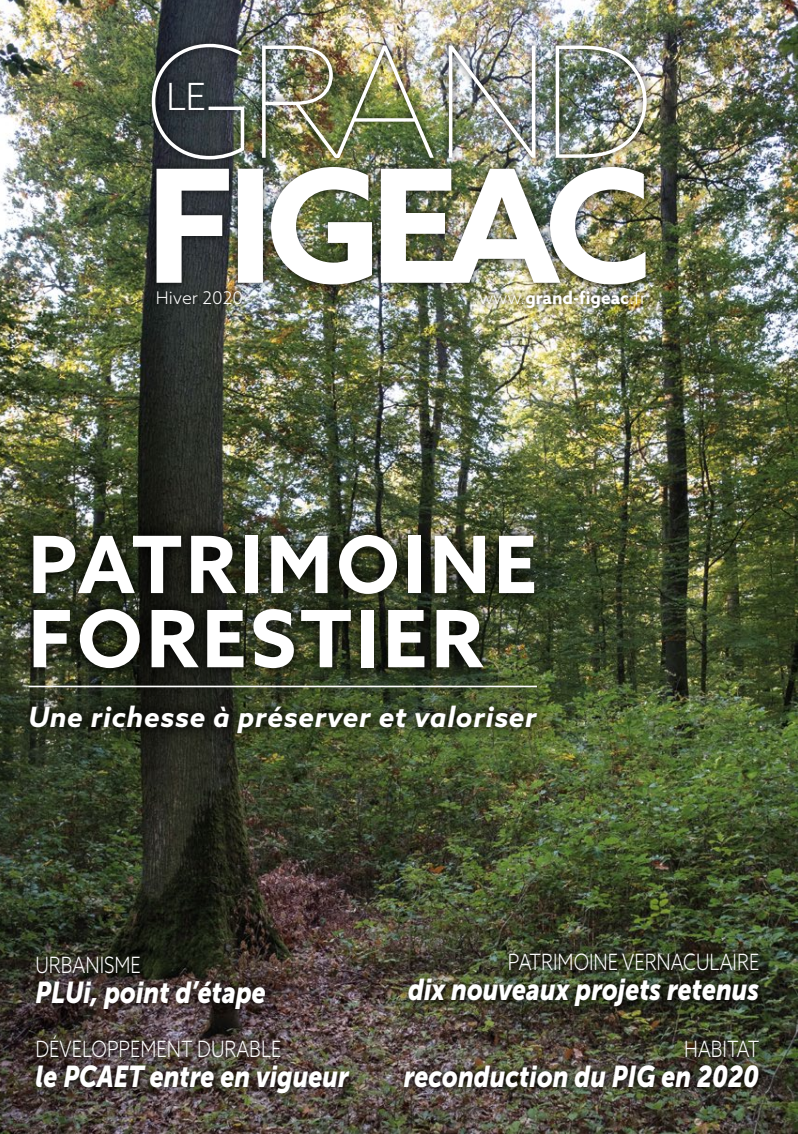
<style>
.page{position:relative;width:798px;height:1134px;background:#fff}
.page>*{position:absolute;margin:0;border:0;box-sizing:border-box;transform-origin:0 0}
.t1{font:700 79.12px/74.1px "Azo Sans";letter-spacing:.05em;color:#fff}
.t2{font:300 37.5px "Azo Sans";color:#fff}
.t3{font:italic 30px "Museo Sans 900";color:#fff;scale:.83 1}
.t4{font:italic 700 28px "Azo Sans";letter-spacing:.025em;color:#fff}
.t5{font:300 22.5px "Azo Sans";color:#fff;scale:.83 1}
.t6{font:700 17.5px "Azo Sans";color:#fff}
.t7{font:300 17.5px "Azo Sans";color:#fff}
.s1{font-weight:300}
</style>
<div class="page">
<img style="left:0;top:0;width:797px;height:1134px">
<img style="left:397px;top:947px;width:370px;height:149px">
<div style="left:29px;top:949px;width:329px;height:153px;background:#000;opacity:.75"></div>
<div style="left:144px;top:36px;width:510px;height:279px;background:#000;opacity:.75"></div>
<img style="left:156px;top:167px;width:489px;height:117px">
<img style="left:152px;top:44px;width:494px;height:115px">
<svg style="left:13px;top:519px;width:539px;height:230px;background:#2a311e"></svg>
<hr style="left:28px;top:686px;width:508px;height:1px;background:#fff">
<p class="t2" style="left:166px;top:72px;width:42px">LE</p>
<p class="t7" style="left:156px;top:286px;width:88px">Hiver 2020</p>
<p class="t6" style="left:479px;top:286px;width:169px"><span class="s1">www.</span>grand-figeac<span class="s1">.fr</span></p>
<h1 class="t1" style="left:28px;top:526px;width:510px">PATRIMOINE<br>FORESTIER</h1>
<p class="t4" style="left:28px;top:698px;width:510px">Une richesse à préserver et valoriser</p>
<p class="t5" style="left:35px;top:950px;width:128px">URBANISME</p>
<p class="t3" style="left:35px;top:975px;width:279px">PLUi, point d’étape</p>
<p class="t5" style="left:35px;top:1034px;width:298px">DÉVELOPPEMENT DURABLE</p>
<p class="t3" style="left:35px;top:1059px;width:379px">le PCAET entre en vigueur</p>
<p class="t5" style="left:507px;top:947px;width:304px">PATRIMOINE VERNACULAIRE</p>
<p class="t3" style="left:408px;top:972px;width:424px">dix nouveaux projets retenus</p>
<p class="t5" style="left:684px;top:1034px;width:92px">HABITAT</p>
<p class="t3" style="left:403px;top:1059px;width:430px">reconduction du PIG en 2020</p>
</div>
